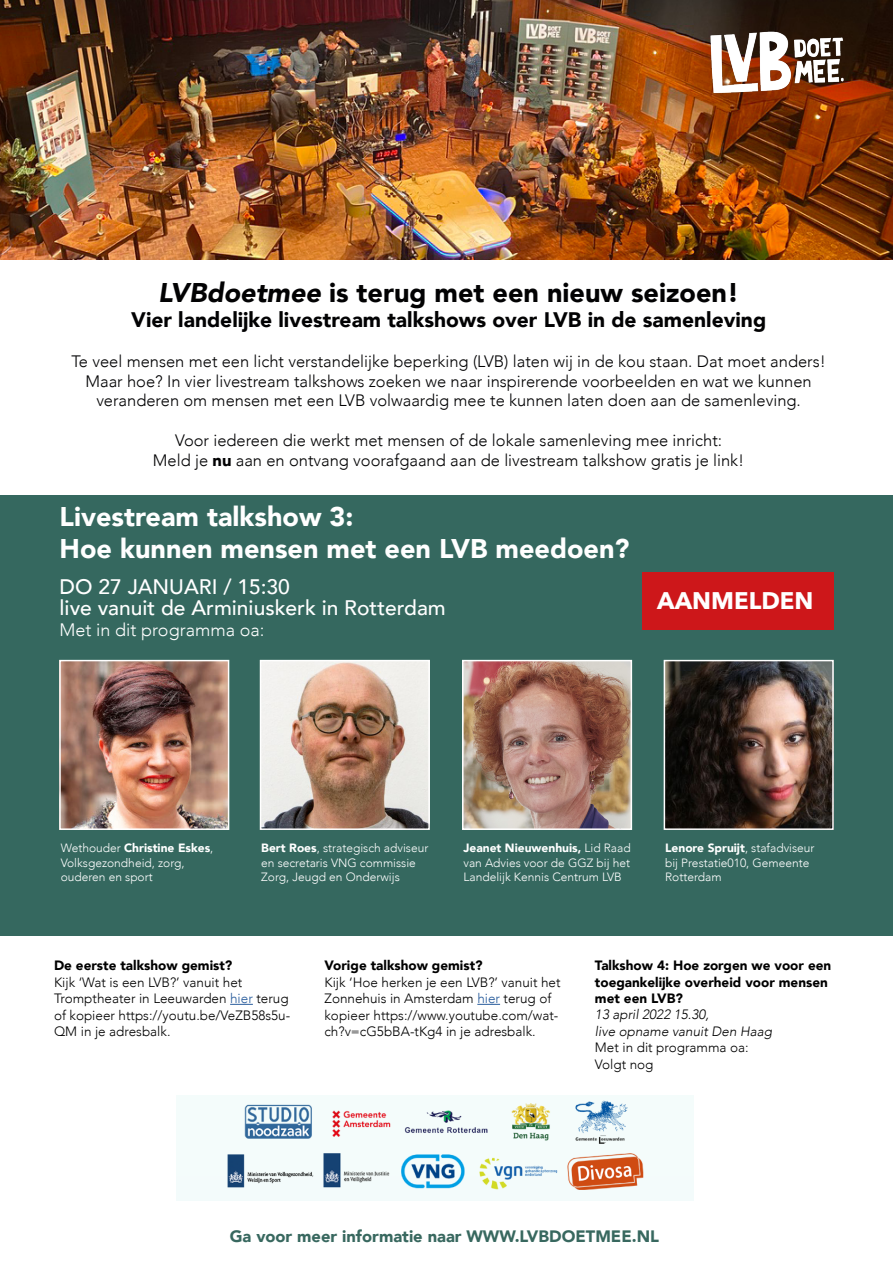
<style>
.page{position:relative;width:893px;height:1263px;background:#fff}
.page>*{position:absolute;margin:0;border:0;box-sizing:border-box;transform-origin:0 0}
.t1{font:900 27px/32.4px "Avenir";color:#fff}
.t2{font:900 27px "Avenir";color:#020203}
.t3{font:700 24px "Avenir Next";color:#fff}
.t4{font:900 21px "Avenir";color:#020203}
.t5{font:500 21px/21px "Avenir";color:#fff}
.t6{font:300 18px "Avenir";color:#fff}
.t7{font:300 16.5px/19.8px "Avenir";color:#020203;text-align:center}
.t8{font:900 16.5px "Avenir";color:#38685f}
.t9{font:300 13.5px/16.5px "Avenir";color:#000}
.t10{font:900 13.5px/16.2px "Avenir";color:#000}
.t11{font:italic 300 13.5px/16.5px "Avenir";color:#000}
.t12{font:300 12px/14.4px "Avenir";color:#fff}
.s1{font-style:italic}
.s2{font-weight:900}
.s3{color:#275b9b}
</style>
<div class="page">
<img style="left:0;top:0;width:893px;height:259px">
<div style="left:0;top:495px;width:893px;height:440px;background:#35685f"></div>
<svg style="left:230px;top:1004px;width:23px;height:1px"></svg>
<svg style="left:477px;top:1004px;width:23px;height:1px"></svg>
<img style="left:695px;top:18px;width:163px;height:80px">
<div style="left:642px;top:572px;width:192px;height:57px;background:#cd171a"></div>
<img style="left:176px;top:1096px;width:517px;height:104px">
<img style="left:62px;top:663px;width:164px;height:164px">
<div style="left:59px;top:660px;width:170px;height:170px;border:2px solid #fff"></div>
<img style="left:263px;top:663px;width:164px;height:164px">
<div style="left:260px;top:660px;width:170px;height:170px;border:2px solid #fff"></div>
<img style="left:465px;top:663px;width:164px;height:164px">
<div style="left:462px;top:660px;width:170px;height:170px;border:2px solid #fff"></div>
<img style="left:667px;top:663px;width:164px;height:164px">
<div style="left:664px;top:660px;width:170px;height:170px;border:2px solid #fff"></div>
<h1 class="t2" style="left:158px;top:269px;width:582px"><span class="s1">LVBdoetmee</span> is terug met een nieuw seizoen!</h1>
<p class="t4" style="left:131px;top:302px;width:637px">Vier landelijke livestream talkshows over LVB in de samenleving</p>
<p class="t7" style="left:71px;top:351px;width:756px">Te veel mensen met een licht verstandelijke beperking (LVB) laten wij in de kou staan. Dat moet anders!<br>Maar hoe? In vier livestream talkshows zoeken we naar inspirerende voorbeelden en wat we kunnen veranderen om mensen met een LVB volwaardig mee te kunnen laten doen aan de samenleving.</p>
<p class="t7" style="left:153px;top:430px;width:593px">Voor iedereen die werkt met mensen of de lokale samenleving mee inricht:<br>Meld je <span class="s2">nu</span> aan en ontvang voorafgaand aan de livestream talkshow gratis je link!</p>
<h1 class="t1" style="left:60px;top:500px;width:571px">Livestream talkshow 3:<br>Hoe kunnen mensen met een LVB meedoen?</h1>
<p class="t5" style="left:60px;top:575px;width:388px">DO 27 JANUARI / 15:30<br>live vanuit de Arminiuskerk in Rotterdam</p>
<p class="t6" style="left:60px;top:619px;width:206px">Met in dit programma oa:</p>
<h2 class="t3" style="left:657px;top:579px;width:158px">AANMELDEN</h2>
<p class="t12" style="left:61px;top:841px;width:154px">Wethouder <span class="s2">Christine Eskes</span>,<br>Volksgezondheid, zorg, ouderen en sport</p>
<p class="t12" style="left:261px;top:841px;width:169px"><span class="s2">Bert Roes</span>, strategisch adviseur en secretaris VNG commissie<br>Zorg, Jeugd en Onderwijs</p>
<p class="t12" style="left:463px;top:841px;width:169px;text-align:justify"><span class="s2">Jeanet Nieuwenhuis,</span> Lid Raad van Advies voor de GGZ bij het Landelijk Kennis Centrum LVB</p>
<p class="t12" style="left:665px;top:841px;width:151px"><span class="s2">Lenore Spruijt</span>, stafadviseur bij Prestatie010, Gemeente<br>Rotterdam</p>
<p class="t10" style="left:54px;top:957px;width:180px">De eerste talkshow gemist?</p>
<p class="t9" style="left:54px;top:974px;width:238px">Kijk ‘Wat is een LVB?’ vanuit het Tromptheater in Leeuwarden <span class="s3">hier</span> terug of kopieer https://youtu.be/VeZB58s5u-QM in je adresbalk.</p>
<p class="t10" style="left:324px;top:957px;width:160px">Vorige talkshow gemist?</p>
<p class="t9" style="left:324px;top:974px;width:238px">Kijk ‘Hoe herken je een LVB?’ vanuit het Zonnehuis in Amsterdam <span class="s3">hier</span> terug of kopieer https://www.youtube.com/wat&shy;ch?v=cG5bBA-tKg4 in je adresbalk.</p>
<p class="t10" style="left:595px;top:957px;width:238px">Talkshow 4: Hoe zorgen we voor een toegankelijke overheid voor mensen met een LVB?</p>
<p class="t11" style="left:595px;top:1006px;width:179px">13 april 2022 15.30,<br>live opname vanuit Den Haag</p>
<p class="t9" style="left:595px;top:1039px;width:155px">Met in dit programma oa:<br>Volgt nog</p>
<p class="t8" style="left:230px;top:1222px;width:431px">Ga voor meer informatie naar WWW.LVBDOETMEE.NL</p>
</div>
